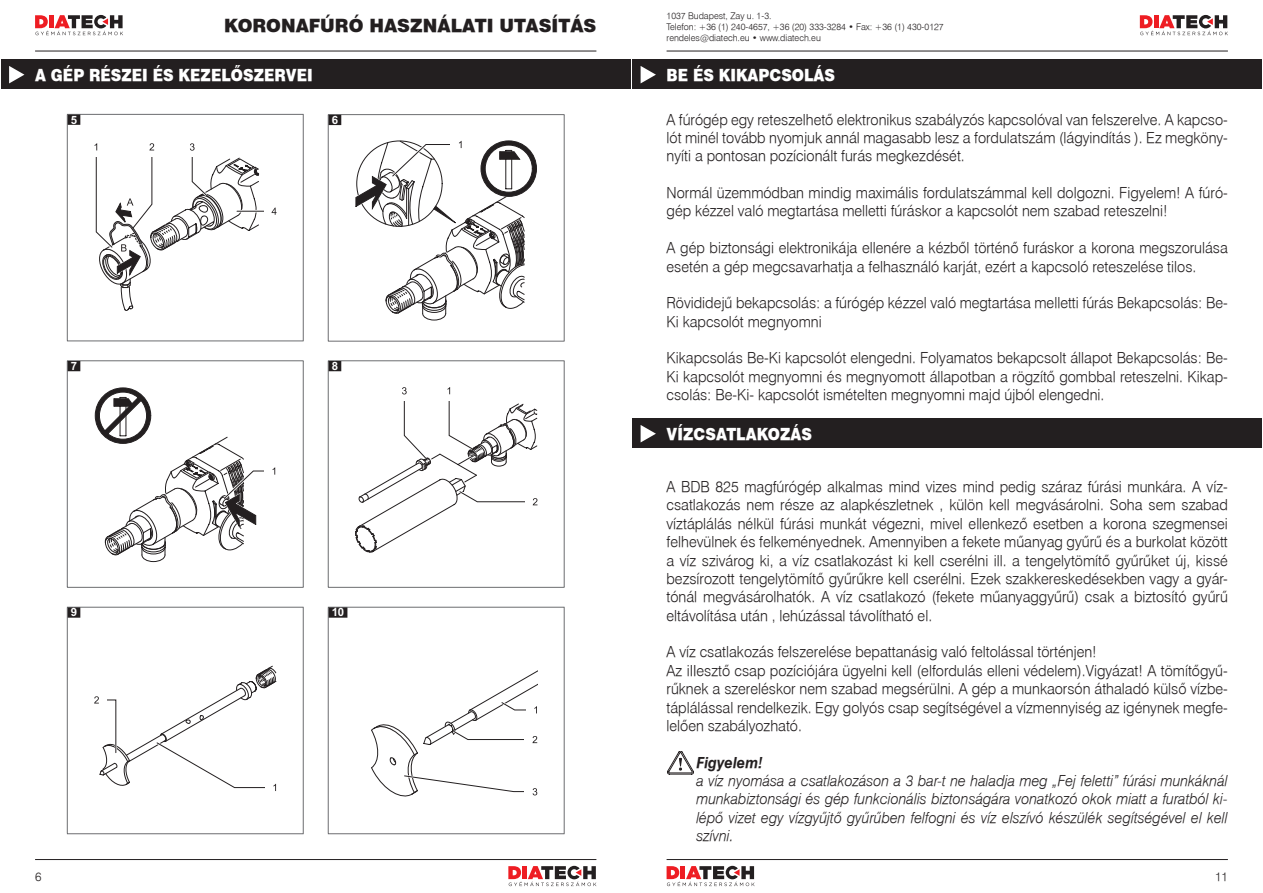
<style>
.page{position:relative;width:1263px;height:893px;background:#fff}
.page>*{position:absolute;margin:0;border:0;box-sizing:border-box;transform-origin:0 0}
.t1{font:18px "H Swiss 721 Black BT";color:#231f20}
.t2{font:16.5px "H Swiss 721 Black BT";color:#fff;scale:.9 1}
.t3{font:15px/18.3px "H Swiss 721 Light BT";color:#231f20}
.t4{font:15px/18.3px "H Swiss 721 Light BT Italic";color:#231f20;text-align:justify}
.t5{font:italic 15px "H Swiss 721 BT Bold";color:#231f20}
.t6{font:12px "H Swiss 721 Light BT";color:#231f20}
.t7{font:700 11.4px "Arial";color:#fff}
.t8{font:9px/10.8px "H Swiss 721 Light BT";color:#231f20}
</style>
<div class="page">
<div style="left:632px;top:60px;width:630px;height:29px;background:#231f20"></div>
<div style="left:632px;top:419px;width:630px;height:29px;background:#231f20"></div>
<svg style="left:666px;top:866px;width:89px;height:20px"></svg>
<svg style="left:1140px;top:15px;width:88px;height:20px"></svg>
<hr style="left:666px;top:51px;width:562px;height:1px;background:#231f20">
<hr style="left:666px;top:859px;width:562px;height:1px;background:#231f20">
<svg style="left:641px;top:66px;width:15px;height:17px"></svg>
<svg style="left:641px;top:425px;width:15px;height:17px"></svg>
<svg style="left:667px;top:751px;width:27px;height:23px"></svg>
<svg style="left:508px;top:866px;width:88px;height:20px"></svg>
<svg style="left:35px;top:15px;width:88px;height:20px"></svg>
<hr style="left:35px;top:51px;width:561px;height:1px;background:#231f20">
<hr style="left:35px;top:859px;width:561px;height:1px;background:#231f20">
<div style="left:1px;top:60px;width:629px;height:29px;background:#231f20"></div>
<svg style="left:630px;top:60px;width:1px;height:29px"></svg>
<svg style="left:9px;top:66px;width:15px;height:17px"></svg>
<hr style="left:67px;top:114px;width:237px;height:1px;background:#6c6d70">
<svg style="left:67px;top:115px;width:1px;height:16px"></svg>
<svg style="left:303px;top:115px;width:1px;height:16px"></svg>
<hr style="left:67px;top:131px;width:1px;height:210px;background:#6c6d70">
<hr style="left:303px;top:131px;width:1px;height:210px;background:#6c6d70">
<hr style="left:67px;top:341px;width:237px;height:1px;background:#6c6d70">
<div style="left:68px;top:115px;width:12px;height:10px;background:#231f20"></div>
<hr style="left:237px;top:211px;width:37px;height:1px;background:#231f20">
<div style="left:264px;top:201px;width:20px;height:20px;background:#fff"></div>
<svg style="left:272px;top:208px;width:5px;height:7px"></svg>
<svg style="left:94px;top:143px;width:165px;height:168px"></svg>
<hr style="left:328px;top:360px;width:236px;height:1px;background:#6c6d70">
<svg style="left:328px;top:361px;width:1px;height:16px"></svg>
<svg style="left:564px;top:361px;width:1px;height:16px"></svg>
<hr style="left:328px;top:377px;width:1px;height:210px;background:#6c6d70">
<hr style="left:564px;top:377px;width:1px;height:210px;background:#6c6d70">
<hr style="left:328px;top:587px;width:236px;height:1px;background:#6c6d70">
<div style="left:329px;top:361px;width:12px;height:10px;background:#231f20"></div>
<svg style="left:355px;top:387px;width:182px;height:166px"></svg>
<hr style="left:67px;top:360px;width:237px;height:1px;background:#6c6d70">
<svg style="left:67px;top:361px;width:1px;height:16px"></svg>
<svg style="left:303px;top:361px;width:1px;height:16px"></svg>
<hr style="left:67px;top:377px;width:1px;height:210px;background:#6c6d70">
<hr style="left:303px;top:377px;width:1px;height:210px;background:#6c6d70">
<hr style="left:67px;top:587px;width:237px;height:1px;background:#6c6d70">
<div style="left:68px;top:361px;width:12px;height:10px;background:#231f20"></div>
<div style="left:95px;top:388px;width:56px;height:55px;background:#231f20;border:1px solid #231f20;border-radius:50%"></div>
<svg style="left:99px;top:392px;width:176px;height:170px"></svg>
<hr style="left:328px;top:114px;width:236px;height:1px;background:#6c6d70">
<svg style="left:328px;top:115px;width:1px;height:16px"></svg>
<svg style="left:564px;top:115px;width:1px;height:16px"></svg>
<hr style="left:328px;top:131px;width:1px;height:210px;background:#6c6d70">
<hr style="left:564px;top:131px;width:1px;height:210px;background:#6c6d70">
<hr style="left:328px;top:341px;width:236px;height:1px;background:#6c6d70">
<div style="left:329px;top:115px;width:12px;height:10px;background:#231f20"></div>
<svg style="left:355px;top:141px;width:182px;height:180px"></svg>
<hr style="left:328px;top:607px;width:236px;height:1px;background:#6c6d70">
<svg style="left:328px;top:608px;width:1px;height:15px"></svg>
<svg style="left:564px;top:608px;width:1px;height:15px"></svg>
<hr style="left:328px;top:623px;width:1px;height:210px;background:#6c6d70">
<hr style="left:564px;top:623px;width:1px;height:210px;background:#6c6d70">
<hr style="left:328px;top:833px;width:236px;height:1px;background:#6c6d70">
<div style="left:329px;top:607px;width:18px;height:11px;background:#231f20"></div>
<svg style="left:371px;top:671px;width:166px;height:126px"></svg>
<hr style="left:67px;top:607px;width:237px;height:1px;background:#6c6d70">
<svg style="left:67px;top:608px;width:1px;height:15px"></svg>
<svg style="left:303px;top:608px;width:1px;height:15px"></svg>
<hr style="left:67px;top:623px;width:1px;height:210px;background:#6c6d70">
<hr style="left:303px;top:623px;width:1px;height:210px;background:#6c6d70">
<hr style="left:67px;top:833px;width:237px;height:1px;background:#6c6d70">
<div style="left:68px;top:607px;width:12px;height:11px;background:#231f20"></div>
<svg style="left:94px;top:665px;width:182px;height:126px"></svg>
<p class="t1" style="left:224px;top:15px;width:374px">KORONAFÚRÓ HASZNÁLATI UTASÍTÁS</p>
<p class="t2" style="left:35px;top:65px;width:310px">A GÉP RÉSZEI ÉS KEZELŐSZERVEI</p>
<p class="t7" style="left:71px;top:112px;width:8px">5</p>
<p class="t7" style="left:332px;top:112px;width:8px">6</p>
<p class="t7" style="left:71px;top:358px;width:8px">7</p>
<p class="t7" style="left:332px;top:358px;width:8px">8</p>
<p class="t7" style="left:71px;top:605px;width:8px">9</p>
<p class="t7" style="left:332px;top:605px;width:14px">10</p>
<p class="t6" style="left:35px;top:869px;width:8px">6</p>
<p class="t8" style="left:666px;top:11px;width:279px">1037 Budapest, Zay u. 1-3.<br>Telefon: +36 (1) 240-4657, +36 (20) 333-3284 • Fax: +36 (1) 430-0127 rendeles@diatech.eu • www.diatech.eu</p>
<p class="t2" style="left:666px;top:65px;width:189px">BE ÉS KIKAPCSOLÁS</p>
<p class="t3" style="left:666px;top:110px;width:563px;text-align:justify">A fúrógép egy reteszelhető elektronikus szabályzós kapcsolóval van felszerelve. A kapcso&shy;lót minél tovább nyomjuk annál magasabb lesz a fordulatszám (lágyindítás ). Ez megköny&shy;nyíti a pontosan pozícionált furás megkezdését.</p>
<p class="t3" style="left:666px;top:183px;width:563px">Normál üzemmódban mindig maximális fordulatszámmal kell dolgozni. Figyelem! A fúró&shy;gép kézzel való megtartása melletti fúráskor a kapcsolót nem szabad reteszelni!</p>
<p class="t3" style="left:666px;top:239px;width:563px">A gép biztonsági elektronikája ellenére a kézből történő furáskor a korona megszorulása esetén a gép megcsavarhatja a felhasználó karját, ezért a kapcsoló reteszelése tilos.</p>
<p class="t3" style="left:666px;top:294px;width:563px">Rövididejű bekapcsolás: a fúrógép kézzel való megtartása melletti fúrás Bekapcsolás: Be-<br>Ki kapcsolót megnyomni</p>
<p class="t3" style="left:666px;top:349px;width:563px;text-align:justify">Kikapcsolás Be-Ki kapcsolót elengedni. Folyamatos bekapcsolt állapot Bekapcsolás: Be-Ki kapcsolót megnyomni és megnyomott állapotban a rögzítő gombbal reteszelni. Kikap&shy;csolás: Be-Ki- kapcsolót ismételten megnyomni majd újból elengedni.</p>
<p class="t2" style="left:666px;top:424px;width:163px">VÍZCSATLAKOZÁS</p>
<p class="t3" style="left:666px;top:477px;width:563px;text-align:justify">A BDB 825 magfúrógép alkalmas mind vizes mind pedig száraz fúrási munkára. A víz&shy;csatlakozás nem része az alapkészletnek , külön kell megvásárolni. Soha sem szabad víztáplálás nélkül fúrási munkát végezni, mivel ellenkező esetben a korona szegmensei felhevülnek és felkeményednek. Amennyiben a fekete műanyag gyűrű és a burkolat között a víz szivárog ki, a víz csatlakozást ki kell cserélni ill. a tengelytömítő gyűrűket új, kissé bezsírozott tengelytömítő gyűrűkre kell cserélni. Ezek szakkereskedésekben vagy a gyár&shy;tónál megvásárolhatók. A víz csatlakozó (fekete műanyaggyűrű) csak a biztosító gyűrű eltávolítása után , lehúzással távolítható el.</p>
<p class="t3" style="left:666px;top:643px;width:563px">A víz csatlakozás felszerelése bepattanásig való feltolással történjen!<br>Az iIIesztő csap pozíciójára ügyelni kell (elfordulás elleni védelem).Vigyázat! A tömítőgyű&shy;rűknek a szereléskor nem szabad megsérülni. A gép a munkaorsón áthaladó külső vízbe&shy;táplálással rendelkezik. Egy golyós csap segítségével a vízmennyiség az igénynek megfe&shy;lelően szabályozható.</p>
<p class="t5" style="left:696px;top:753px;width:68px">Figyelem!</p>
<p class="t4" style="left:696px;top:771px;width:533px">a víz nyomása a csatlakozáson a 3 bar-t ne haladja meg „Fej feletti” fúrási munkáknál munkabiztonsági és gép funkcionális biztonságára vonatkozó okok miatt a furatból ki&shy;lépő vizet egy vízgyűjtő gyűrűben felfogni és víz elszívó készülék segítségével el kell szívni.</p>
<p class="t6" style="left:1215px;top:869px;width:14px">11</p>
</div>
